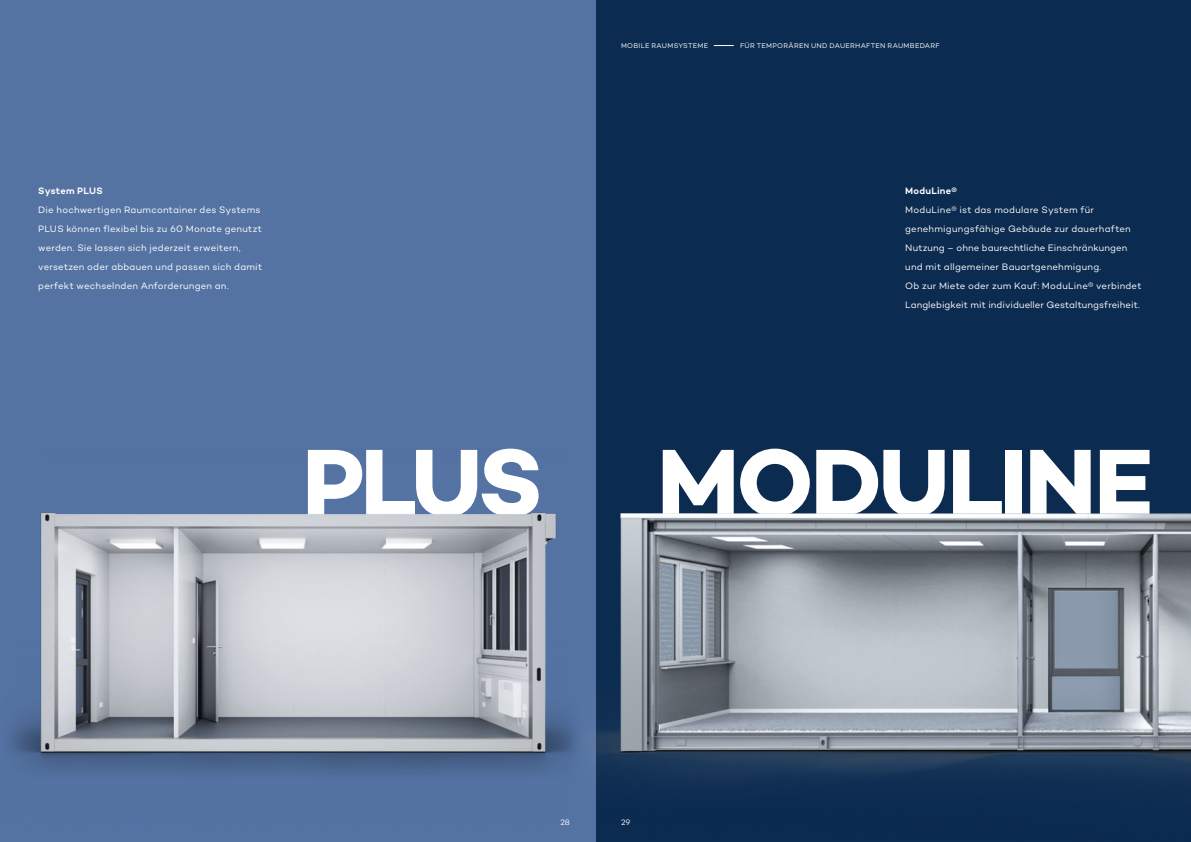
<style>
.page{position:relative;width:1191px;height:842px;background:#fff}
.page>*{position:absolute;margin:0;border:0;box-sizing:border-box;transform-origin:0 0}
.t1{font:700 96.6px "Campton";letter-spacing:-.04em;color:#fff}
.t2{font:9.5px/19px "Campton";letter-spacing:.02em;color:#fff}
.t3{font:600 9.5px "Campton";letter-spacing:.02em;color:#fff}
.t4{font:8px "Campton";color:#fff}
.t5{font:7px "Campton";letter-spacing:.04em;color:#fff}
</style>
<div class="page">
<div style="left:595px;top:0;width:596px;height:842px;background:#0c2b50"></div>
<div style="left:0;top:0;width:595px;height:842px;background:#5473a3"></div>
<img style="left:10px;top:441px;width:586px;height:333px">
<img style="left:558px;top:478px;width:633px;height:364px">
<svg style="left:714px;top:45px;width:19px;height:1px"></svg>
<p class="t3" style="left:38px;top:185px;width:66px">System PLUS</p>
<p class="t2" style="left:38px;top:200px;width:225px">Die hochwertigen Raumcontainer des Systems PLUS können flexibel bis zu 60 Monate genutzt werden. Sie lassen sich jederzeit erweitern, versetzen oder abbauen und passen sich damit perfekt wechselnden Anforderungen an.</p>
<h1 class="t1" style="left:302px;top:421px;width:242px">PLUS</h1>
<p class="t5" style="left:621px;top:41px;width:89px">MOBILE RAUMSYSTEME</p>
<p class="t5" style="left:740px;top:41px;width:201px">FÜR TEMPORÄREN UND DAUERHAFTEN RAUMBEDARF</p>
<p class="t3" style="left:905px;top:185px;width:53px">ModuLine®</p>
<p class="t2" style="left:905px;top:200px;width:238px">ModuLine® ist das modulare System für genehmigungsfähige Gebäude zur dauerhaften Nutzung – ohne baurechtliche Einschränkungen und mit allgemeiner Bauartgenehmigung.<br>Ob zur Miete oder zum Kauf: ModuLine® verbindet Langlebigkeit mit individueller Gestaltungsfreiheit.</p>
<h1 class="t1" style="left:657px;top:421px;width:497px">MODULINE</h1>
<p class="t4" style="left:560px;top:817px;width:11px">28</p>
<p class="t4" style="left:621px;top:817px;width:11px">29</p>
</div>
